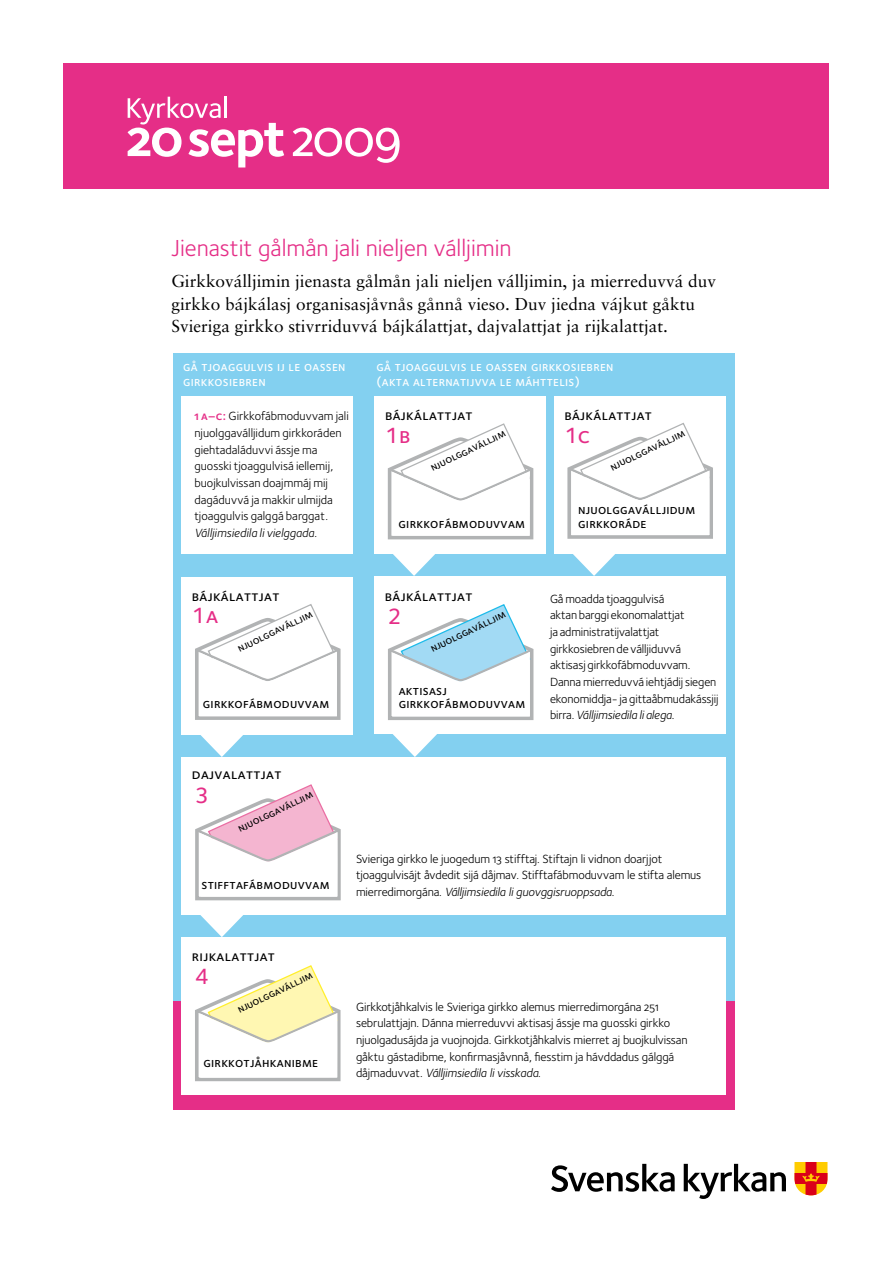
<style>
.page{position:relative;width:893px;height:1263px;background:#fff}
.page>*{position:absolute;margin:0;border:0;box-sizing:border-box;transform-origin:0 0}
.t1{font:24px "Foundry Sterling Book OSF";color:#e52e87}
.t2{font:500 22.8px "Foundry Sterling";color:#e52e87}
.t3{font:17.25px/22.5px "Sabon";color:#000}
.t4{font:14.7px "Foundry Sterling Medium Expert";letter-spacing:.025em;color:#000}
.t5{font:13.5px/13.4px "Foundry Sterling Medium Expert";letter-spacing:.02em;color:#000}
.t6{font:13.5px/15.1px "Foundry Sterling Medium Expert";letter-spacing:.025em;color:#fff}
.t7{font:12.3px/16.6px "Foundry Sterling Book OSF";letter-spacing:-.01em;color:#000}
.t8{font:italic 12.3px "Foundry Sterling";letter-spacing:-.01em;color:#000}
.t9{font:12.3px "Foundry Sterling Book Italic OSF";color:#000}
.t10{font:10.95px "Foundry Sterling Medium Expert";color:#000}
.s1{font-family:"Foundry Sterling Demi Expert";color:#e52e87}
.s2{font-family:"Foundry Sterling Medium Expert";font-weight:400}
.s3{font-family:"Foundry Sterling Book OSF"}
.s4{font-family:"Foundry Sterling Book OSF";font-style:normal}
</style>
<div class="page">
<svg style="left:551px;top:1164px;width:124px;height:28px"></svg>
<svg style="left:684px;top:1164px;width:102px;height:35px"></svg>
<svg style="left:794px;top:1162px;width:33px;height:33px"></svg>
<div style="left:64px;top:64px;width:765px;height:125px;background:#e52e87"></div>
<svg style="left:293px;top:128px;width:107px;height:35px"></svg>
<svg style="left:128px;top:97px;width:156px;height:70px"></svg>
<hr style="left:224px;top:97px;width:2px;height:21px;background:#fff">
<div style="left:173px;top:1000px;width:561px;height:110px;background:#e52e87"></div>
<div style="left:173px;top:353px;width:561px;height:647px;background:#83d0f0"></div>
<div style="left:181px;top:757px;width:544px;height:158px;background:#fff"></div>
<svg style="left:200px;top:915px;width:43px;height:22px"></svg>
<div style="left:375px;top:396px;width:171px;height:158px;background:#fff"></div>
<div style="left:554px;top:396px;width:171px;height:158px;background:#fff"></div>
<div style="left:374px;top:576px;width:351px;height:158px;background:#fff"></div>
<div style="left:181px;top:937px;width:544px;height:158px;background:#fff"></div>
<svg style="left:200px;top:735px;width:43px;height:22px"></svg>
<svg style="left:195px;top:784px;width:146px;height:117px"></svg>
<svg style="left:195px;top:965px;width:146px;height:117px"></svg>
<svg style="left:393px;top:554px;width:42px;height:22px"></svg>
<svg style="left:573px;top:554px;width:42px;height:22px"></svg>
<svg style="left:388px;top:604px;width:146px;height:116px"></svg>
<svg style="left:387px;top:423px;width:147px;height:117px"></svg>
<svg style="left:567px;top:422px;width:146px;height:117px"></svg>
<div style="left:181px;top:577px;width:172px;height:158px;background:#fff"></div>
<svg style="left:195px;top:604px;width:146px;height:116px"></svg>
<svg style="left:393px;top:734px;width:44px;height:23px"></svg>
<div style="left:181px;top:396px;width:172px;height:158px;background:#fff"></div>
<h1 class="t1" style="left:171px;top:234px;width:342px">Jienastit gålmån jali nieljen válljimin</h1>
<h3 class="t3" style="left:171px;top:270px;width:546px">Girkkoválljimin jienasta gålmån jali nieljen válljimin, ja mierreduvvá duv girkko bájkálasj organisasjåvnås gånnå vieso. Duv jiedna vájkut gåktu<br>Svieriga girkko stivrriduvvá bájkálattjat, dajvalattjat ja rijkalattjat.</h3>
<p class="t6" style="left:183px;top:359px;width:164px">gå tjoaggulvis ij le oassen girkkosiebren</p>
<p class="t7" style="left:194px;top:408px;width:156px"><span class="s1">1 a–c:</span> Girkkofábmoduvvam jali njuolggaválljidum girkkoráden giehtadaláduvvi ássje ma guosski tjoaggulvisá iellemij, buojkulvissan doajmmáj mij dagáduvvá ja makkir ulmijda tjoaggulvis galggá barggat.</p>
<p class="t9" style="left:194px;top:526px;width:124px">Válljimsiedila li vielggada.</p>
<p class="t6" style="left:376px;top:358px;width:239px">gå tjoaggulvis le oassen girkkosiebren (akta alternatijvva le máhttelis)</p>
<p class="t4" style="left:385px;top:404px;width:89px">bájkálattjat</p>
<p class="t4" style="left:564px;top:404px;width:89px">bájkálattjat</p>
<h2 class="t2" style="left:385px;top:422px;width:27px">1<span class="s2">b</span></h2>
<h2 class="t2" style="left:564px;top:422px;width:27px">1<span class="s2">c</span></h2>
<p class="t10" style="left:428px;top:461px;width:83px;rotate:-26deg">njuolggaválljim</p>
<p class="t10" style="left:607px;top:461px;width:83px;rotate:-26deg">njuolggaválljim</p>
<p class="t5" style="left:399px;top:516px;width:128px">girkkofábmoduvvam</p>
<p class="t5" style="left:578px;top:503px;width:119px">njuolggaválljidum girkkoráde</p>
<p class="t4" style="left:192px;top:585px;width:89px">bájkálattjat</p>
<h2 class="t2" style="left:192px;top:602px;width:28px">1<span class="s2">a</span></h2>
<p class="t10" style="left:235px;top:642px;width:83px;rotate:-26deg">njuolggaválljim</p>
<p class="t5" style="left:203px;top:697px;width:128px">girkkofábmoduvvam</p>
<p class="t4" style="left:192px;top:764px;width:91px">dajvalattjat</p>
<h2 class="t2" style="left:195px;top:782px;width:16px">3</h2>
<p class="t10" style="left:235px;top:822px;width:83px;rotate:-26deg">njuolggaválljim</p>
<p class="t5" style="left:201px;top:877px;width:130px">stifftafábmoduvvam</p>
<p class="t4" style="left:385px;top:586px;width:89px">bájkálattjat</p>
<h2 class="t2" style="left:388px;top:603px;width:16px">2</h2>
<p class="t10" style="left:428px;top:642px;width:83px;rotate:-26deg">njuolggaválljim</p>
<p class="t5" style="left:399px;top:683px;width:128px">aktisasj girkkofábmoduvvam</p>
<p class="t7" style="left:550px;top:590px;width:170px">Gå moadda tjoaggulvisá<br>aktan barggi ekonomalattjat<br>ja administratijvalattjat girkkosiebren de válljiduvvá aktisasj girkkofábmoduvvam.<br>Danna mierreduvvá iehtjádij siegen ekonomiddja- ja gittaåbmudakássjij</p>
<p class="t9" style="left:550px;top:708px;width:126px"><span class="s3">birra.</span> Válljimsiedila li alega.</p>
<p class="t7" style="left:356px;top:850px;width:347px">Svieriga girkko le juogedum 13 stifftaj. Stiftajn li vidnon doarjjot tjoaggulvisájt åvdedit sijá dåjmav. Stifftafábmoduvvam le stifta alemus</p>
<p class="t8" style="left:356px;top:885px;width:260px"><span class="s4">mierredimorgána.</span> Válljimsiedila li guovggisruoppsada.</p>
<p class="t4" style="left:192px;top:945px;width:85px">rijkalattjat</p>
<h2 class="t2" style="left:195px;top:963px;width:16px">4</h2>
<p class="t10" style="left:235px;top:1003px;width:83px;rotate:-26deg">njuolggaválljim</p>
<p class="t5" style="left:203px;top:1056px;width:116px">girkkotjåhkanibme</p>
<p class="t7" style="left:356px;top:998px;width:333px">Girkkotjåhkalvis le Svieriga girkko alemus mierredimorgána 251 sebrulattjajn. Dánna mierreduvvi aktisasj ássje ma guosski girkko njuolgadusájda ja vuojnojda. Girkkotjåhkalvis mierret aj buojkulvissan gåktu gástadibme, konfirmasjåvnnå, fiesstim ja hávddadus gálggá</p>
<p class="t8" style="left:356px;top:1066px;width:186px"><span class="s4">dåjmaduvvat.</span> Válljimsiedila li visskada.</p>
</div>
